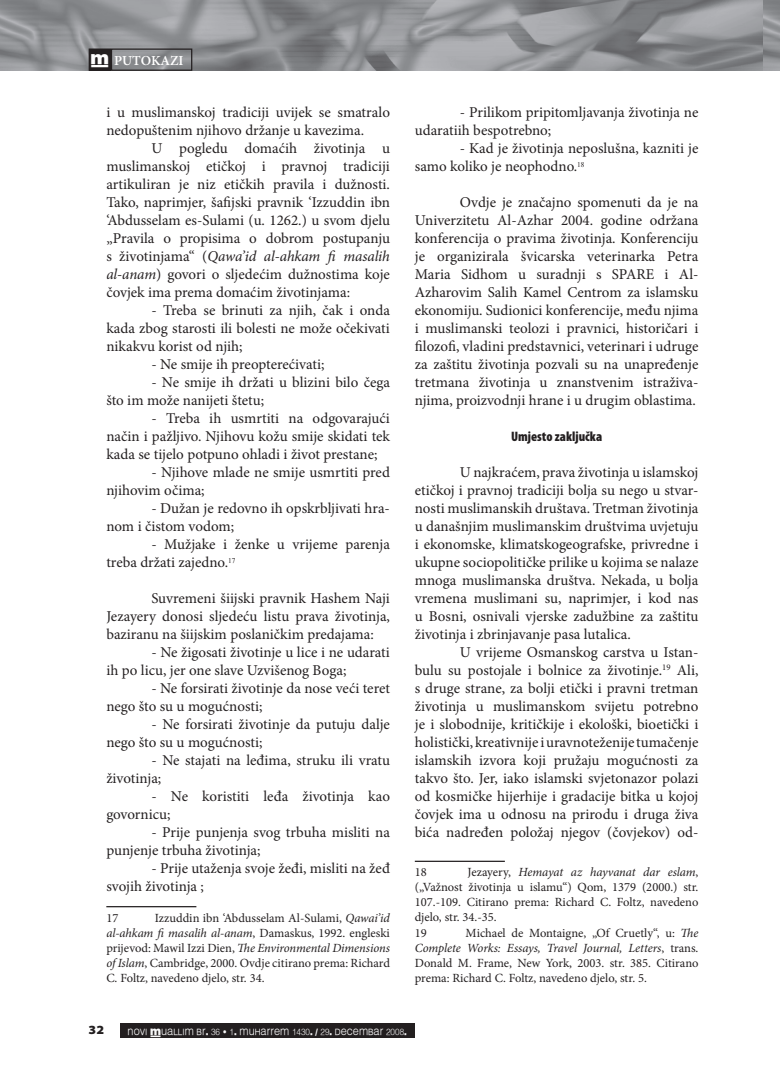
<style>
.page{position:relative;width:780px;height:1088px;background:#fff}
.page>*{position:absolute;margin:0;border:0;box-sizing:border-box;transform-origin:0 0}
.t1{font:15px/18px "Minion Pro";color:#231f20}
.t2{font:900 condensed 13.75px "Myriad Pro";color:#231f20}
.t3{font:600 13.75px "Minion Pro";color:#fff}
.t4{font:12.5px/15px "Minion Pro";color:#231f20;text-align:justify}
.t5{font:900 semi-expanded 12.5px "Myriad Pro";color:#231f20}
.t6{font:9px "Muallim";color:#f9f9f9;scale:.91 1}
.s1{font-family:"Muallim";font-weight:400}
.s2{font-style:italic}
</style>
<div class="page">
<img style="left:0;top:0;width:780px;height:71px">
<div style="left:89px;top:49px;width:21px;height:21px;background:#231f20"></div>
<div style="left:89px;top:48px;width:22px;height:23px;border:1px solid #231f20"></div>
<div style="left:111px;top:48px;width:81px;height:23px;border:1px solid #231f20"></div>
<div style="left:120px;top:1023px;width:295px;height:15px;background:#231f20"></div>
<img style="left:762px;top:0;width:1px;height:71px">
<hr style="left:106px;top:906px;width:90px;height:1px;background:#231f20">
<hr style="left:415px;top:861px;width:90px;height:1px;background:#231f20">
<p class="t3" style="left:90px;top:51px;width:94px"><span class="s1">†</span> PUTOKAZI</p>
<p class="t1" style="left:106px;top:103px;width:285px">i u muslimanskoj tradiciji uvijek se smatralo nedopuštenim njihovo držanje u kavezima.</p>
<p class="t1" style="left:106px;top:139px;width:285px;text-align:justify;text-indent:45px">U pogledu domaćih životinja u muslimanskoj etičkoj i pravnoj tradiciji artikuliran je niz etičkih pravila i dužnosti.<br>Tako, naprimjer, šafijski pravnik ‘Izzuddin ibn ‘Abdusselam es-Sulami (u. 1262.) u svom djelu „Pravila o propisima o dobrom postupanju s životinjama“ (<span class="s2">Qawa’id al-ahkam fi masalih al-anam</span>) govori o sljedećim dužnostima koje čovjek ima prema domaćim životinjama:</p>
<p class="t1" style="left:106px;top:301px;width:285px;text-align:justify;text-indent:45px">- Treba se brinuti za njih, čak i onda kada zbog starosti ili bolesti ne može očekivati nikakvu korist od njih;</p>
<p class="t1" style="left:151px;top:355px;width:175px">- Ne smije ih preopterećivati;</p>
<p class="t1" style="left:106px;top:373px;width:285px;text-indent:45px">- Ne smije ih držati u blizini bilo čega što im može nanijeti štetu;</p>
<p class="t1" style="left:106px;top:409px;width:285px;text-align:justify;text-indent:45px">- Treba ih usmrtiti na odgovarajući način i pažljivo. Njihovu kožu smije skidati tek kada se tijelo potpuno ohladi i život prestane;</p>
<p class="t1" style="left:106px;top:463px;width:285px;text-indent:45px">- Njihove mlade ne smije usmrtiti pred njihovim očima;</p>
<p class="t1" style="left:106px;top:499px;width:285px;text-indent:45px">- Dužan je redovno ih opskrbljivati hra&shy;nom i čistom vodom;</p>
<p class="t1" style="left:106px;top:535px;width:285px;text-indent:45px">- Mužjake i ženke u vrijeme parenja treba držati zajedno.<sup>17</sup></p>
<p class="t1" style="left:106px;top:589px;width:285px;text-align:justify;text-indent:45px">Suvremeni šiijski pravnik Hashem Naji Jezayery donosi sljedeću listu prava životinja, baziranu na šiijskim poslaničkim predajama:</p>
<p class="t1" style="left:106px;top:643px;width:285px;text-indent:45px">- Ne žigosati životinje u lice i ne udarati ih po licu, jer one slave Uzvišenog Boga;</p>
<p class="t1" style="left:106px;top:679px;width:285px;text-indent:45px">- Ne forsirati životinje da nose veći teret nego što su u mogućnosti;</p>
<p class="t1" style="left:106px;top:715px;width:285px;text-indent:45px">- Ne forsirati životinje da putuju dalje nego što su u mogućnosti;</p>
<p class="t1" style="left:106px;top:751px;width:285px;text-indent:45px">- Ne stajati na leđima, struku ili vratu životinja;</p>
<p class="t1" style="left:106px;top:787px;width:285px;text-indent:45px">- Ne koristiti leđa životinja kao govornicu;</p>
<p class="t1" style="left:106px;top:823px;width:285px;text-indent:45px">- Prije punjenja svog trbuha misliti na punjenje trbuha životinja;</p>
<p class="t1" style="left:106px;top:859px;width:285px;text-indent:45px">- Prije utaženja svoje žeđi, misliti na žeđ svojih životinja ;</p>
<p class="t4" style="left:106px;top:910px;width:14px">17</p>
<p class="t4" style="left:106px;top:910px;width:285px;text-indent:48px">Izzuddin ibn ‘Abdusselam Al-Sulami, <span class="s2">Qawai’id al-ahkam fi masalih al-anam</span>, Damaskus, 1992. engleski prijevod: Mawil Izzi Dien, <span class="s2">The Environmental Dimensions of Islam</span>, Cambridge, 2000. Ovdje citirano prema: Richard C. Foltz, navedeno djelo, str. 34.</p>
<p class="t1" style="left:415px;top:103px;width:285px;text-indent:45px">- Prilikom pripitomljavanja životinja ne udaratiih bespotrebno;</p>
<p class="t1" style="left:415px;top:139px;width:285px;text-indent:45px">- Kad je životinja neposlušna, kazniti je samo koliko je neophodno.<sup>18</sup></p>
<p class="t1" style="left:415px;top:193px;width:285px;text-align:justify;text-indent:45px">Ovdje je značajno spomenuti da je na Univerzitetu Al-Azhar 2004. godine održana konferencija o pravima životinja. Konferenciju je organizirala švicarska veterinarka Petra Maria Sidhom u suradnji s SPARE i Al-Azharovim Salih Kamel Centrom za islamsku ekonomiju. Sudionici konferencije, među njima i muslimanski teolozi i pravnici, historičari i filozofi, vladini predstavnici, veterinari i udruge za zaštitu životinja pozvali su na unapređenje tretmana životinja u znanstvenim istraživa&shy;njima, proizvodnji hrane i u drugim oblastima.</p>
<p class="t2" style="left:511px;top:429px;width:93px">Umjesto zaključka</p>
<p class="t1" style="left:415px;top:463px;width:285px;text-align:justify;text-indent:45px">U najkraćem, prava životinja u islamskoj etičkoj i pravnoj tradiciji bolja su nego u stvar&shy;nosti muslimanskih društava. Tretman životinja u današnjim muslimanskim društvima uvjetuju i ekonomske, klimatskogeografske, privredne i ukupne sociopolitičke prilike u kojima se nalaze mnoga muslimanska društva. Nekada, u bolja vremena muslimani su, naprimjer, i kod nas u Bosni, osnivali vjerske zadužbine za zaštitu životinja i zbrinjavanje pasa lutalica.</p>
<p class="t1" style="left:415px;top:643px;width:285px;text-align:justify;text-indent:45px">U vrijeme Osmanskog carstva u Istan&shy;bulu su postojale i bolnice za životinje.<sup>19</sup> Ali, s druge strane, za bolji etički i pravni tretman životinja u muslimanskom svijetu potrebno je i slobodnije, kritičkije i ekološki, bioetički i holistički, kreativnije i uravnoteženije tumačenje islamskih izvora koji pružaju mogućnosti za takvo što. Jer, iako islamski svjetonazor polazi od kosmičke hijerhije i gradacije bitka u kojoj čovjek ima u odnosu na prirodu i druga živa bića nadređen položaj njegov (čovjekov) od-</p>
<p class="t4" style="left:415px;top:865px;width:14px">18</p>
<p class="t4" style="left:415px;top:865px;width:285px;text-align:left;text-indent:53px">Jezayery, <span class="s2">Hemayat az hayvanat dar eslam</span>, („Važnost životinja u islamu“) Qom, 1379 (2000.) str.<br>107.-109. Citirano prema: Richard C. Foltz, navedeno djelo, str. 34.-35.<br>19</p>
<p class="t4" style="left:415px;top:925px;width:285px;text-indent:51px">Michael de Montaigne, „Of Cruetly“, u: <span class="s2">The Complete Works: Essays, Travel Journal, Letters</span>, trans.<br>Donald M. Frame, New York, 2003. str. 385. Citirano prema: Richard C. Foltz, navedeno djelo, str. 5.</p>
<p class="t5" style="left:89px;top:1023px;width:17px">32</p>
<p class="t6" style="left:128px;top:1025px;width:308px">NOVI †UALLIM BR. 36 • 1. MUHARREM 1430. / 29. DECEMBAR 2008.</p>
</div>
